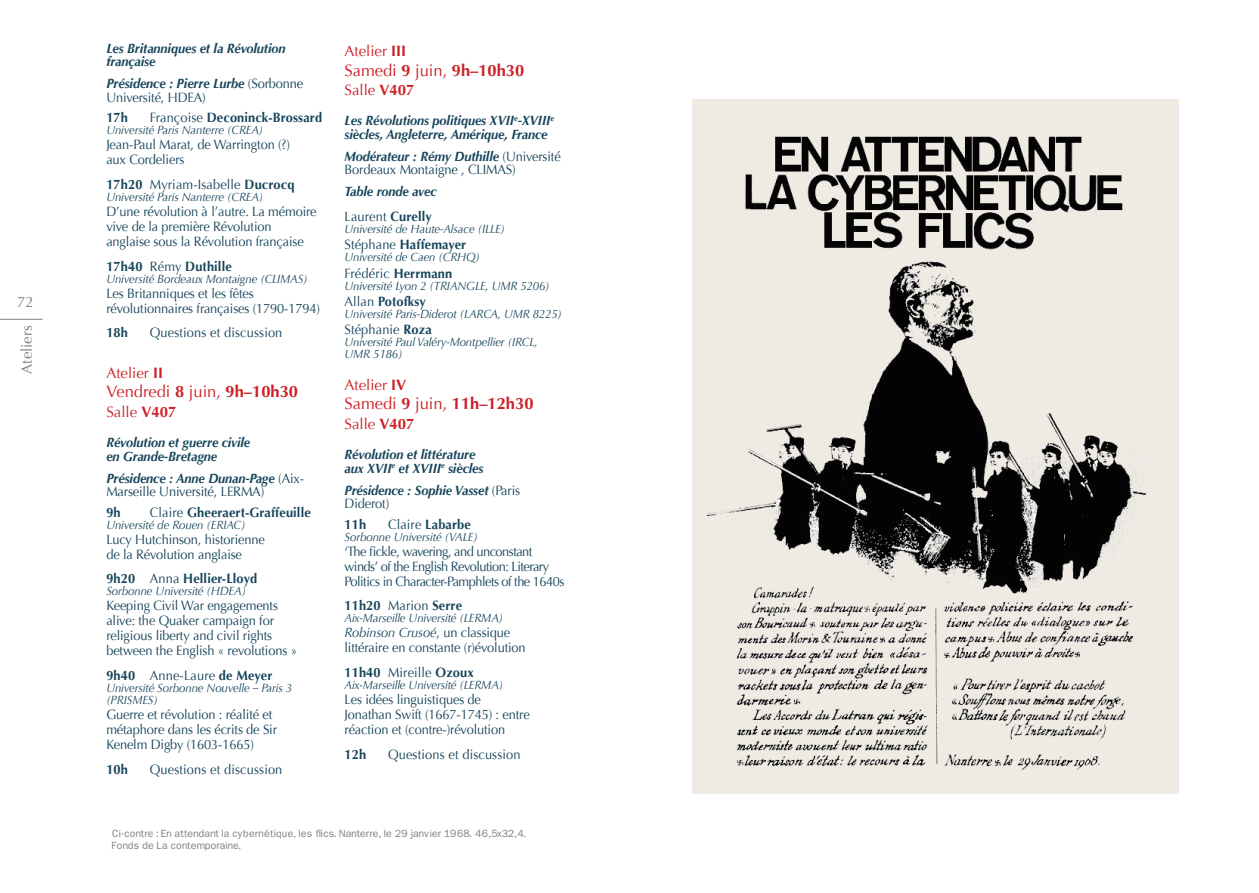
<style>
.page{position:relative;width:1259px;height:893px;background:#fff}
.page>*{position:absolute;margin:0;border:0;box-sizing:border-box;transform-origin:0 0}
.t1{font:16.5px "Optima";color:#cd2027}
.t2{font:15px "Optima";color:#cd2027}
.t3{font:15px "Optima";color:#808184}
.t4{font:13.5px/15px "Optima";letter-spacing:-.01em;color:#16445c;scale:.95 1}
.t5{font:italic 700 13.5px/13.5px "Optima";letter-spacing:-.01em;color:#16445c;scale:.95 1}
.t6{font:700 13.5px "Optima";letter-spacing:.01em;color:#16445c;scale:.95 1}
.t7{font:13.5px "Optima";letter-spacing:.01em;color:#16445c;scale:.95 1}
.t8{font:13.5px/15px "Optima";letter-spacing:-.04em;color:#16445c;scale:.95 1}
.t9{font:italic 12px/12px "Optima";letter-spacing:-.01em;color:#16445c;scale:.95 1}
.t10{font:10.5px/12px "Nonserif";color:#808184}
.s1{font-weight:700;font-style:italic}
.s2{font-weight:400}
.s3{font-weight:700}
.s4{font-weight:400;font-style:normal}
.s5{font-style:normal}
.s6{font-style:italic}
</style>
<div class="page">
<hr style="left:0;top:319px;width:43px;height:1px;background:#808184">
<img style="left:692px;top:99px;width:487px;height:695px">
<p class="t3" style="left:17px;top:293px;width:18px">72</p>
<p class="t3" style="left:18px;top:374px;width:50px;rotate:-90deg">Ateliers</p>
<p class="t5" style="left:106px;top:41px;width:190px">Les Britanniques et la Révolution française</p>
<p class="t4" style="left:106px;top:77px;width:209px;line-height:13.5px"><span class="s1">Présidence : Pierre Lurbe</span> (Sorbonne<br>Université, HDEA)</p>
<p class="t6" style="left:106px;top:110px;width:24px">17h</p>
<p class="t6" style="left:150px;top:110px;width:183px"><span class="s2">Françoise</span> Deconinck-Brossard</p>
<p class="t9" style="left:106px;top:124px;width:167px">Université Paris Nanterre (CREA)</p>
<p class="t4" style="left:106px;top:137px;width:195px">Jean-Paul Marat, de Warrington (?) aux Cordeliers</p>
<p class="t7" style="left:106px;top:177px;width:200px"><span class="s3">17h20</span> Myriam-Isabelle <span class="s3">Ducrocq</span></p>
<p class="t9" style="left:106px;top:191px;width:167px">Université Paris Nanterre (CREA)</p>
<p class="t4" style="left:106px;top:204px;width:223px">D’une révolution à l’autre. La mémoire vive de la première Révolution anglaise sous la Révolution française</p>
<p class="t6" style="left:106px;top:258px;width:134px">17h40 <span class="s2">Rémy</span> Duthille</p>
<p class="t9" style="left:106px;top:273px;width:213px">Université Bordeaux Montaigne (CLIMAS)</p>
<p class="t4" style="left:106px;top:286px;width:226px">Les Britanniques et les fêtes révolutionnaires françaises (1790-1794)</p>
<p class="t6" style="left:106px;top:325px;width:24px">18h</p>
<p class="t7" style="left:150px;top:325px;width:141px">Questions et discussion</p>
<p class="t2" style="left:106px;top:364px;width:58px">Atelier <span class="s3">II</span></p>
<p class="t1" style="left:106px;top:382px;width:193px">Vendredi <span class="s3">8</span> juin, <span class="s3">9h–10h30</span></p>
<p class="t2" style="left:106px;top:403px;width:72px">Salle <span class="s3">V407</span></p>
<p class="t5" style="left:106px;top:436px;width:153px">Révolution et guerre civile en Grande-Bretagne</p>
<p class="t4" style="left:106px;top:471px;width:210px;line-height:13.5px"><span class="s1">Présidence : Anne Dunan-Page</span> (Aix-<br>Marseille Université, LERMA)</p>
<p class="t6" style="left:106px;top:504px;width:17px">9h</p>
<p class="t6" style="left:150px;top:504px;width:171px"><span class="s2">Claire</span> Gheeraert-Graffeuille</p>
<p class="t9" style="left:106px;top:519px;width:148px">Université de Rouen (ERIAC)</p>
<p class="t4" style="left:106px;top:532px;width:168px">Lucy Hutchinson, historienne de la Révolution anglaise</p>
<p class="t6" style="left:106px;top:571px;width:160px">9h20 <span class="s2">Anna</span> Hellier-Lloyd</p>
<p class="t9" style="left:106px;top:585px;width:149px">Sorbonne Université (HDEA)</p>
<p class="t4" style="left:106px;top:598px;width:202px">Keeping Civil War engagements alive: the Quaker campaign for religious liberty and civil rights between the English « revolutions »</p>
<p class="t6" style="left:106px;top:668px;width:176px">9h40 <span class="s2">Anne-Laure</span> de Meyer</p>
<p class="t9" style="left:106px;top:682px;width:197px">Université Sorbonne Nouvelle – Paris 3 (PRISMES)</p>
<p class="t4" style="left:106px;top:707px;width:181px">Guerre et révolution : réalité et métaphore dans les écrits de Sir<br>Kenelm Digby (1603-1665)</p>
<p class="t6" style="left:106px;top:761px;width:24px">10h</p>
<p class="t7" style="left:150px;top:761px;width:141px">Questions et discussion</p>
<p class="t2" style="left:344px;top:43px;width:63px">Atelier <span class="s3">III</span></p>
<p class="t1" style="left:344px;top:60px;width:181px">Samedi <span class="s3">9</span> juin, <span class="s3">9h–10h30</span></p>
<p class="t2" style="left:344px;top:81px;width:72px">Salle <span class="s3">V407</span></p>
<p class="t5" style="left:344px;top:114px;width:222px">Les Révolutions politiques XVII<sup>e</sup>-XVIII<sup>e </sup>siècles, Angleterre, Amérique, France</p>
<p class="t4" style="left:344px;top:150px;width:229px;line-height:13.5px"><span class="s1">Modérateur : Rémy Duthille</span> (Université<br>Bordeaux Montaigne , CLIMAS)</p>
<p class="t5" style="left:344px;top:179px;width:98px;line-height:24.8px">Table ronde avec<br><span class="s4">Laurent</span> <span class="s5">Curelly</span></p>
<p class="t9" style="left:344px;top:223px;width:170px">Université de Haute-Alsace (ILLE)</p>
<p class="t6" style="left:344px;top:237px;width:130px"><span class="s2">Stéphane</span> Haffemayer</p>
<p class="t9" style="left:344px;top:251px;width:144px">Université de Caen (CRHQ)</p>
<p class="t7" style="left:344px;top:265px;width:115px">Frédéric <span class="s3">Herrmann</span></p>
<p class="t9" style="left:344px;top:280px;width:217px">Université Lyon 2 (TRIANGLE, UMR 5206)</p>
<p class="t6" style="left:344px;top:293px;width:87px"><span class="s2">Allan</span> Potofksy</p>
<p class="t9" style="left:344px;top:308px;width:230px">Université Paris-Diderot (LARCA, UMR 8225)</p>
<p class="t7" style="left:344px;top:322px;width:93px">Stéphanie <span class="s3">Roza</span></p>
<p class="t9" style="left:344px;top:336px;width:205px">Université Paul Valéry-Montpellier (IRCL,<br>UMR 5186)</p>
<p class="t2" style="left:344px;top:376px;width:63px">Atelier <span class="s3">IV</span></p>
<p class="t1" style="left:344px;top:394px;width:190px">Samedi <span class="s3">9</span> juin, <span class="s3">11h–12h30</span></p>
<p class="t2" style="left:344px;top:415px;width:72px">Salle <span class="s3">V407</span></p>
<p class="t5" style="left:344px;top:448px;width:148px">Révolution et littérature aux XVII<sup>e</sup> et XVIII<sup>e</sup> siècles</p>
<p class="t5" style="left:344px;top:483px;width:186px">Présidence : Sophie Vasset <span class="s4">(Paris<br>Diderot)</span></p>
<p class="t6" style="left:344px;top:516px;width:24px">11h</p>
<p class="t6" style="left:388px;top:516px;width:89px"><span class="s2">Claire</span> Labarbe</p>
<p class="t9" style="left:344px;top:531px;width:142px">Sorbonne Université (VALE)</p>
<p class="t8" style="left:344px;top:544px;width:233px">‘The fickle, wavering, and unconstant winds’ of the English Revolution: Literary<br>Politics in Character-Pamphlets of the 1640s</p>
<p class="t6" style="left:344px;top:598px;width:125px">11h20 <span class="s2">Marion</span> Serre</p>
<p class="t9" style="left:344px;top:612px;width:169px">Aix-Marseille Université (LERMA)</p>
<p class="t4" style="left:344px;top:626px;width:192px"><span class="s6">Robinson Crusoé</span>, un classique littéraire en constante (r)évolution</p>
<p class="t6" style="left:344px;top:665px;width:138px">11h40 <span class="s2">Mireille</span> Ozoux</p>
<p class="t9" style="left:344px;top:679px;width:169px">Aix-Marseille Université (LERMA)</p>
<p class="t4" style="left:344px;top:692px;width:196px">Les idées linguistiques de<br>Jonathan Swift (1667-1745) : entre réaction et (contre-)révolution</p>
<p class="t6" style="left:344px;top:746px;width:24px">12h</p>
<p class="t7" style="left:388px;top:747px;width:141px">Questions et discussion</p>
<p class="t10" style="left:112px;top:827px;width:416px">Ci-contre : En attendant la cybernétique, les flics. Nanterre, le 29 janvier 1968. 46,5x32,4.<br>Fonds de La contemporaine.</p>
</div>
